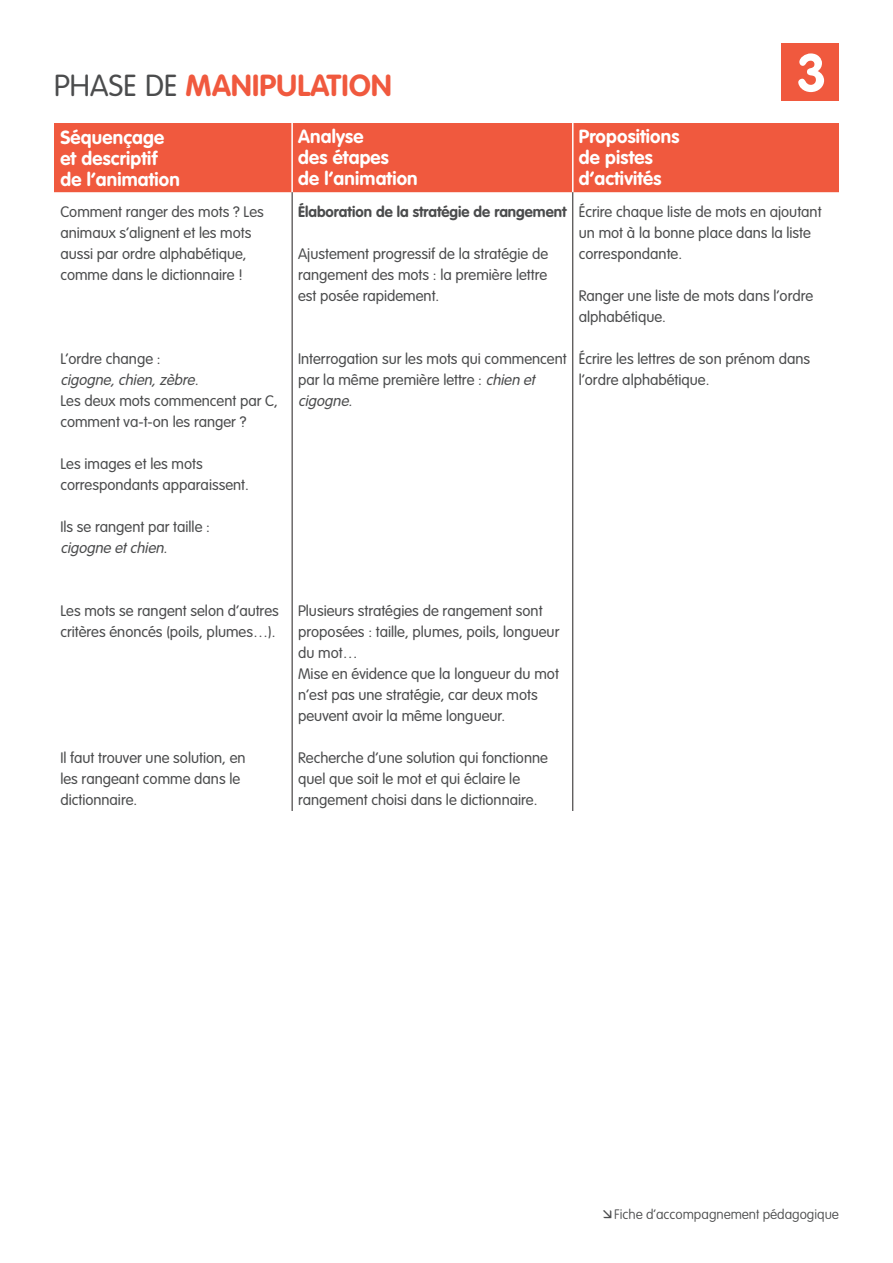
<style>
.page{position:relative;width:893px;height:1263px;background:#fff}
.page>*{position:absolute;margin:0;border:0;box-sizing:border-box;transform-origin:0 0}
.t1{font:700 52.5px "VAG Rounded Std";color:#fff}
._03_Tablo_Surtitre_G{font:700 30px "VAG Rounded Std";letter-spacing:.01em;color:#f0593e}
._03_Tablo_Titre_têti{font:700 18.75px/21px "VAG Rounded Std";letter-spacing:.01em;color:#fff}
._04_Tablo_Txt_couran{font:300 15px/21px "VAG Rounded Std";color:#4b4c4d}
._04_Tablo_Txt_couran-2{font:italic 300 15px "VAG Rounded Std";color:#4b4c4d}
._04_Tablo_Txt_couran-3{font:700 15px "VAG Rounded Std";color:#4b4c4d}
.t2{font:100 13.5px "VAG Rounded Std";color:#4b4c4d}
.s1{font-weight:300;color:#4b4c4d}
.s2{font-style:italic}
</style>
<div class="page">
<div style="left:781px;top:43px;width:58px;height:58px;background:#f0593e"></div>
<div style="left:54px;top:123px;width:785px;height:69px;background:#f0593e"></div>
<hr style="left:291px;top:123px;width:2px;height:69px;background:#fff">
<hr style="left:572px;top:123px;width:1px;height:69px;background:#fff">
<hr style="left:292px;top:192px;width:1px;height:619px;background:#231f20">
<hr style="left:572px;top:192px;width:1px;height:619px;background:#231f20">
<p class="_03_Tablo_Surtitre_G" style="left:54px;top:68px;width:339px"><span class="s1">PHASE DE</span> MANIPULATION</p>
<h1 class="t1" style="left:797px;top:42px;width:32px">3</h1>
<p class="_03_Tablo_Titre_têti" style="left:60px;top:127px;width:121px">Séquençage et descriptif de l’animation</p>
<p class="_03_Tablo_Titre_têti" style="left:298px;top:127px;width:121px">Analyse<br>des étapes<br>de l’animation</p>
<p class="_03_Tablo_Titre_têti" style="left:579px;top:127px;width:102px">Propositions de pistes d’activités</p>
<p class="_04_Tablo_Txt_couran" style="left:60px;top:201px;width:205px">Comment ranger des mots ? Les animaux s’alignent et les mots aussi par ordre alphabétique, comme dans le dictionnaire !</p>
<p class="_04_Tablo_Txt_couran-3" style="left:298px;top:202px;width:270px">Élaboration de la stratégie de rangement</p>
<p class="_04_Tablo_Txt_couran" style="left:298px;top:243px;width:252px;text-align:justify">Ajustement progressif de la stratégie de rangement des mots : la première lettre est posée rapidement.</p>
<p class="_04_Tablo_Txt_couran" style="left:579px;top:201px;width:244px">Écrire chaque liste de mots en ajoutant un mot à la bonne place dans la liste correspondante.</p>
<p class="_04_Tablo_Txt_couran" style="left:579px;top:285px;width:236px">Ranger une liste de mots dans l’ordre alphabétique.</p>
<p class="_04_Tablo_Txt_couran" style="left:579px;top:348px;width:233px">Écrire les lettres de son prénom dans l’ordre alphabétique.</p>
<p class="_04_Tablo_Txt_couran" style="left:60px;top:348px;width:102px">L’ordre change :</p>
<p class="_04_Tablo_Txt_couran-2" style="left:60px;top:371px;width:143px">cigogne,chien,zèbre.</p>
<p class="_04_Tablo_Txt_couran" style="left:60px;top:390px;width:219px">Les deux mots commencent par C, comment va-t-on les ranger ?</p>
<p class="_04_Tablo_Txt_couran" style="left:60px;top:453px;width:190px">Les images et les mots correspondants apparaissent.</p>
<p class="_04_Tablo_Txt_couran" style="left:60px;top:516px;width:151px">Ils se rangent par taille :</p>
<p class="_04_Tablo_Txt_couran-2" style="left:60px;top:539px;width:112px">cigogne etchien.</p>
<p class="_04_Tablo_Txt_couran" style="left:298px;top:348px;width:270px">Interrogation sur les mots qui commencent par la même première lettre : <span class="s2">chien et cigogne.</span></p>
<p class="_04_Tablo_Txt_couran" style="left:60px;top:600px;width:220px">Les mots se rangent selon d’autres critères énoncés (poils, plumes…).</p>
<p class="_04_Tablo_Txt_couran" style="left:60px;top:747px;width:187px">Il faut trouver une solution, en les rangeant comme dans le dictionnaire.</p>
<p class="_04_Tablo_Txt_couran" style="left:298px;top:600px;width:263px">Plusieurs stratégies de rangement sont proposées : taille, plumes, poils, longueur du mot…</p>
<p class="_04_Tablo_Txt_couran" style="left:298px;top:663px;width:262px">Mise en évidence que la longueur du mot n’est pas une stratégie, car deux mots peuvent avoir la même longueur.</p>
<p class="_04_Tablo_Txt_couran" style="left:298px;top:747px;width:251px">Recherche d’une solution qui fonctionne quel que soit le mot et qui éclaire le rangement choisi dans le dictionnaire.</p>
<p class="t2" style="left:614px;top:1207px;width:226px">Fiche d’accompagnement pédagogique</p>
</div>
